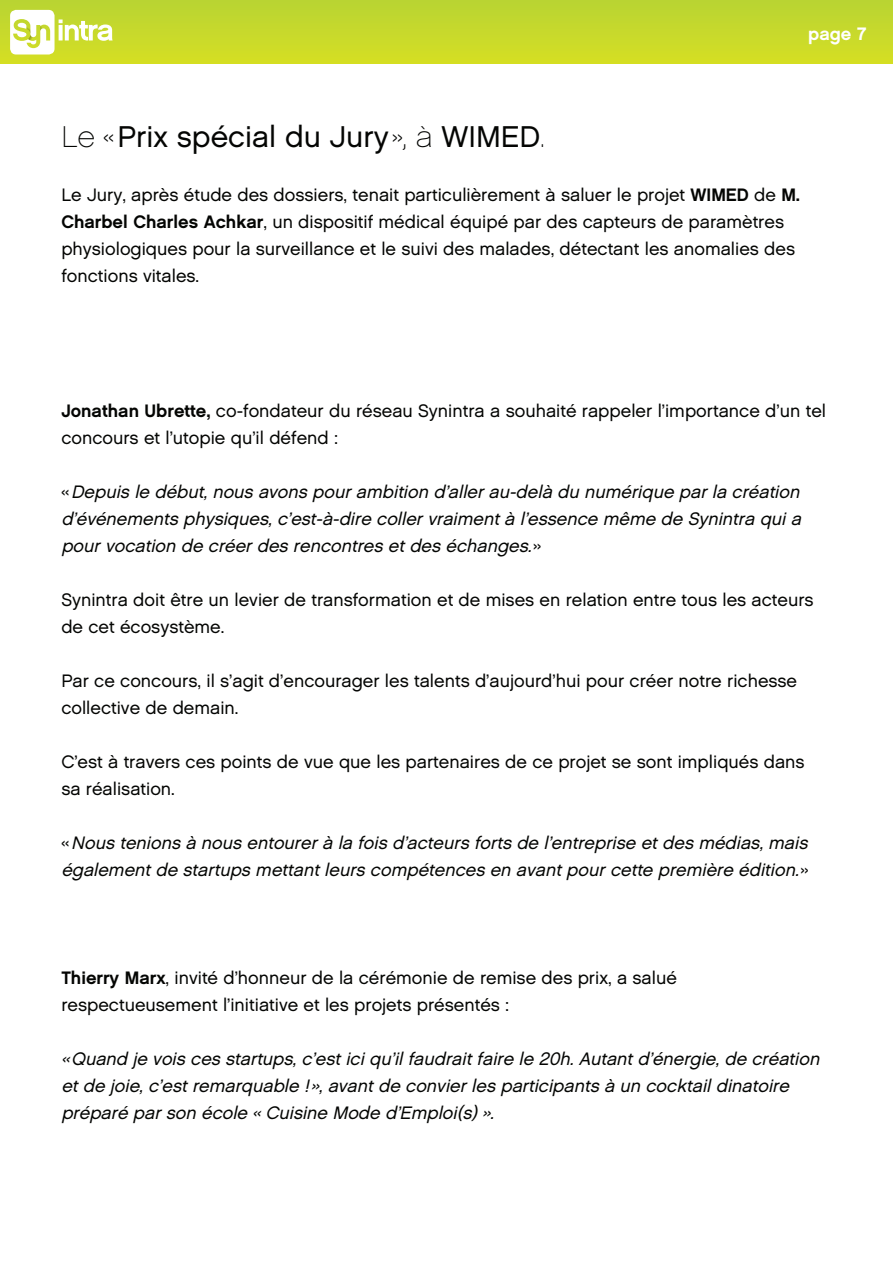
<style>
.page{position:relative;width:893px;height:1263px;background:#fff}
.page>*{position:absolute;margin:0;border:0;box-sizing:border-box;transform-origin:0 0}
.t1{font:30px "Chalet London Nineteen Sixty";color:#040503}
.t2{font:18px/27px "Chalet London Nineteen Sixty";color:#040503}
.t3{font:italic 18px/27px "Chalet London Nineteen Sixty";color:#040503}
.t4{font:18px "Chalet New York Nineteen Sixty";color:#fff}
.s1{font-family:"Chalet Paris Nineteen Sixty"}
.s2{font-family:"Chalet New York Nineteen Sixty"}
.s3{font-style:normal}
</style>
<div class="page">
<div style="left:0;top:0;width:893px;height:64px;background:linear-gradient(to right,#c7d92b,#c7d92b)"></div>
<svg style="left:10px;top:10px;width:103px;height:45px"></svg>
<p class="t4" style="left:808px;top:23px;width:59px">page 7</p>
<h1 class="t1" style="left:61px;top:119px;width:485px"><span class="s1">Le «</span>Prix spécial du Jury <span class="s1">», à</span> WIMED<span class="s1">.</span></h1>
<p class="t2" style="left:61px;top:181px;width:740px">Le Jury, après étude des dossiers, tenait particulièrement à saluer le projet <span class="s2">WIMED</span> de <span class="s2">M.<br>Charbel Charles Achkar</span>, un dispositif médical équipé par des capteurs de paramètres physiologiques pour la surveillance et le suivi des malades, détectant les anomalies des fonctions vitales.</p>
<p class="t2" style="left:61px;top:397px;width:766px"><span class="s2">Jonathan Ubrette,</span> co-fondateur du réseau Synintra a souhaité rappeler l’importance d’un tel concours et l’utopie qu’il défend :</p>
<p class="t3" style="left:61px;top:478px;width:746px;text-align:justify"><span class="s3">«</span> Depuis le début,nous avons pourambition d’allerau-delà du numérique parla création d’événements physiques,c’est-à-dire collervraimentà l’essence même de Synintra quia pourvocation de créerdes rencontres etdes échanges. <span class="s3">»</span></p>
<p class="t2" style="left:61px;top:586px;width:754px">Synintra doit être un levier de transformation et de mises en relation entre tous les acteurs de cet écosystème.</p>
<p class="t2" style="left:61px;top:667px;width:737px">Par ce concours, il s’agit d’encourager les talents d’aujourd’hui pour créer notre richesse collective de demain.</p>
<p class="t2" style="left:61px;top:748px;width:745px">C’est à travers ces points de vue que les partenaires de ce projet se sont impliqués dans sa réalisation.</p>
<p class="t3" style="left:61px;top:829px;width:752px"><span class="s3">«</span> Nous tenions à nous entourerà la fois d’acteurs forts de l’entreprise etdes médias,mais égalementde startups mettantleurs compétences en avantpourcette première édition. <span class="s3">»</span></p>
<p class="t2" style="left:61px;top:964px;width:617px"><span class="s2">Thierry Marx</span>, invité d’honneur de la cérémonie de remise des prix, a salué respectueusement l’initiative et les projets présentés :</p>
<p class="t3" style="left:61px;top:1045px;width:764px">«Quand je vois ces startups,c’esticiqu’ilfaudraitfaire le 20h.Autantd’énergie,de création etde joie,c’estremarquable ! »,avantde convierles participants à un cocktaildinatoire préparé parson école «Cuisine Mode d’Emploi(s)».</p>
</div>
